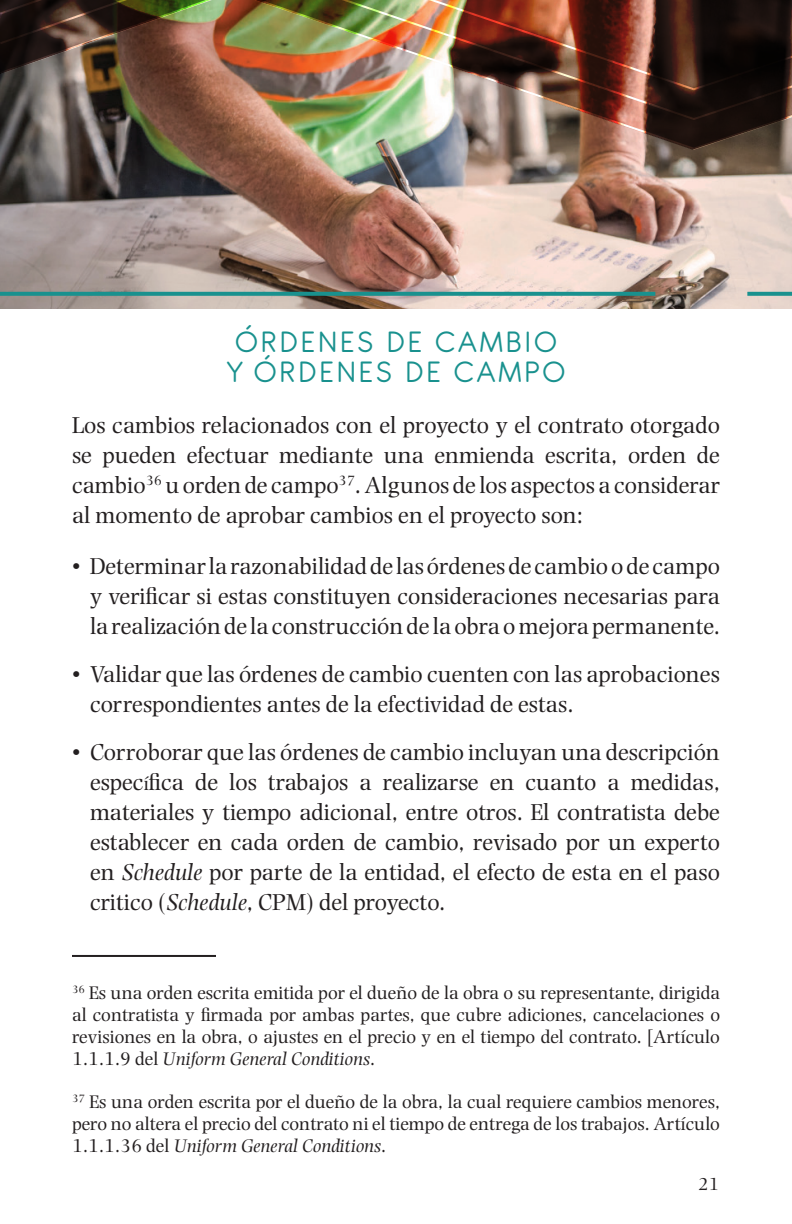
<style>
.page{position:relative;width:792px;height:1224px;background:#fff}
.page>*{position:absolute;margin:0;border:0;box-sizing:border-box;transform-origin:0 0}
.Heading___TOC{font:32px/30px "Antipasto Pro";letter-spacing:.1em;color:#19918e}
.Texto{font:24px/30px "Photina MT Std";color:#231f20;text-align:justify}
.Footnotes{font:19px/22px "Photina MT Std";color:#231f20;text-align:justify}
.t1{font:18px "Photina MT Std";color:#231f20}
.s1{font-size:20px}
.s2{font-style:italic}
</style>
<div class="page">
<hr style="left:72px;top:955px;width:144px;height:2px;background:#231f20">
<img style="left:0;top:151px;width:792px;height:158px">
<img style="left:0;top:121px;width:792px;height:30px">
<img style="left:0;top:91px;width:792px;height:30px">
<img style="left:0;top:0;width:792px;height:91px">
<svg style="left:0;top:292px;width:655px;height:4px;background:#20918e"></svg>
<svg style="left:747px;top:292px;width:45px;height:4px"></svg>
<p class="Heading___TOC" style="left:227px;top:328px;width:340px">ÓRDENES DE CAMBIO<br>Y ÓRDENES DE CAMPO</p>
<p class="Texto" style="left:72px;top:410px;width:650px">Los cambios relacionados con el proyecto y el contrato otorgado se pueden efectuar mediante una enmienda escrita, orden de cambio<sup>36</sup> u orden de campo<sup>37</sup>. Algunos de los aspectos a considerar al momento de aprobar cambios en el proyecto son:</p>
<p class="Texto" style="left:90px;top:551px;width:632px;text-indent:-18px">• Determinar la razonabilidad de las órdenes de cambio o de campo y verificar si estas constituyen consideraciones necesarias para la realización de la construcción de la obra o mejora permanente.</p>
<p class="Texto" style="left:90px;top:659px;width:631px;text-indent:-18px">• Validar que las órdenes de cambio cuenten con las aprobaciones correspondientes antes de la efectividad de estas.</p>
<p class="Texto" style="left:90px;top:737px;width:632px;text-indent:-18px">• Corroborar que las órdenes de cambio incluyan una descripción espec<span class="s1">í</span>fica de los trabajos a realizarse en cuanto a medidas, materiales y tiempo adicional, entre otros. El contratista debe establecer en cada orden de cambio, revisado por un experto en <span class="s2">Schedule</span> por parte de la entidad, el efecto de esta en el paso critico (<span class="s2">Schedule</span>, CPM) del proyecto.</p>
<p class="Footnotes" style="left:72px;top:982px;width:650px"><sup>36</sup> Es una orden escrita emitida por el dueño de la obra o su representante, dirigida al contratista y firmada por ambas partes, que cubre adiciones, cancelaciones o revisiones en la obra, o ajustes en el precio y en el tiempo del contrato. [Artículo 1.1.1.9 del <span class="s2">Uniform General Conditions</span>.</p>
<p class="Footnotes" style="left:72px;top:1091px;width:650px"><sup>37</sup> Es una orden escrita por el dueño de la obra, la cual requiere cambios menores, pero no altera el precio del contrato ni el tiempo de entrega de los trabajos. Artículo 1.1.1.36 del <span class="s2">Uniform General Conditions</span>.</p>
<p class="t1" style="left:698px;top:1174px;width:22px">21</p>
</div>
